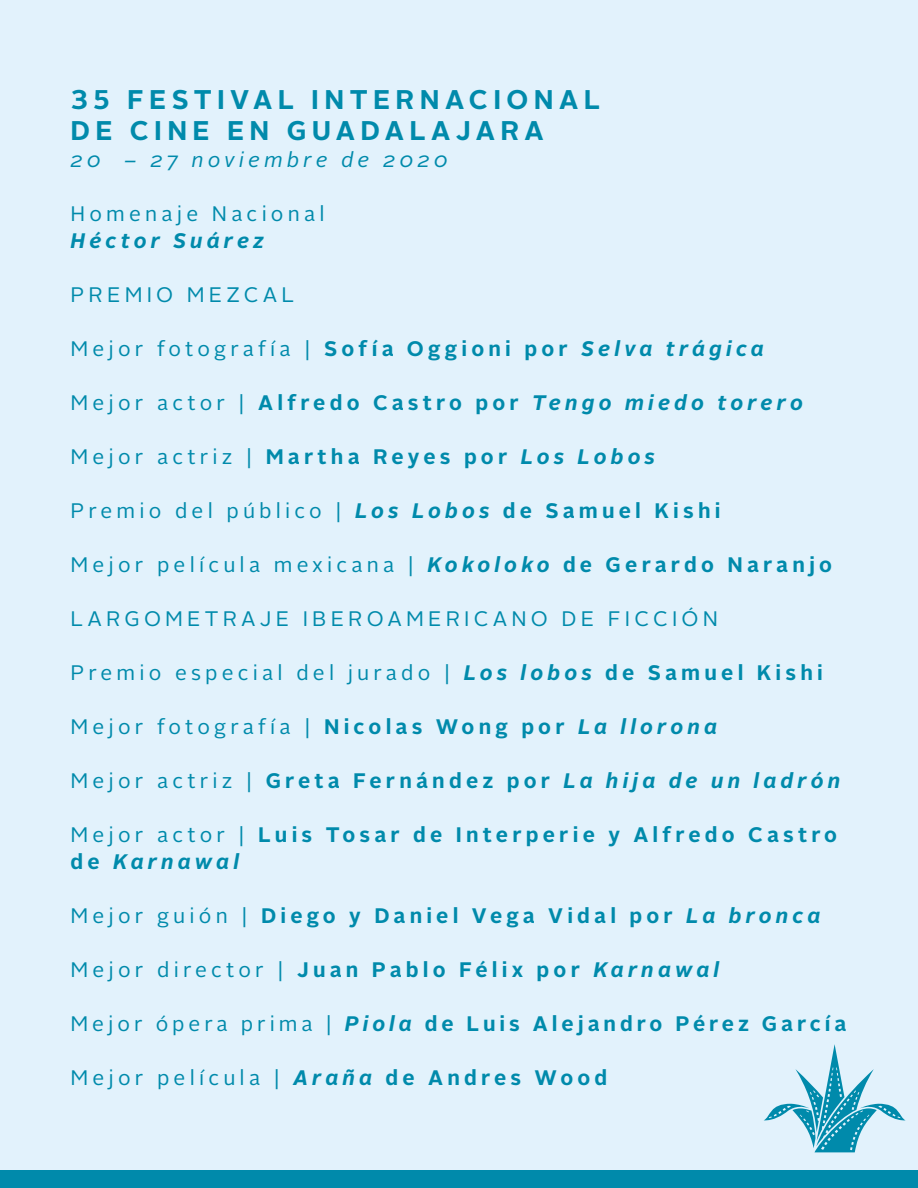
<style>
.page{position:relative;width:918px;height:1188px;background:#e2f2fc}
.page>*{position:absolute;margin:0;border:0;box-sizing:border-box;transform-origin:0 0}
.t1{font:700 27px/31.5px "Alright Sans";letter-spacing:.2em;color:#008aab}
.t2{font:700 21px/27px "Alright Sans";letter-spacing:.2em;color:#008aab}
.t3{font:21px "Alright Sans";letter-spacing:.2em;color:#008aab}
.t4{font:italic 21px "Alright Sans";letter-spacing:.2em;color:#008aab}
.t5{font:italic 700 21px "Alright Sans";letter-spacing:.2em;color:#008aab}
.s1{font-weight:700}
.s2{font-weight:700;font-style:italic}
.s3{font-weight:400}
.s4{font-style:italic}
</style>
<div class="page">
<svg style="left:764px;top:1044px;width:142px;height:108px"></svg>
<div style="left:0;top:1170px;width:918px;height:18px;background:#008aab"></div>
<p class="t1" style="left:71px;top:84px;width:531px">35 FESTIVAL INTERNACIONAL<br>DE CINE EN GUADALAJARA</p>
<p class="t4" style="left:71px;top:146px;width:379px">20 – 27 noviembre de 2020</p>
<p class="t3" style="left:71px;top:200px;width:256px">Homenaje Nacional</p>
<p class="t5" style="left:71px;top:226px;width:195px">Héctor Suárez</p>
<p class="t3" style="left:71px;top:281px;width:225px">PREMIO MEZCAL</p>
<p class="t3" style="left:71px;top:335px;width:695px">Mejor fotografía | <span class="s1">Sofía Oggioni por</span> <span class="s2">Selva trágica</span></p>
<p class="t2" style="left:71px;top:390px;width:734px"><span class="s3">Mejor actor |</span> Alfredo Castro por <span class="s4">Tengo miedo torero</span></p>
<p class="t2" style="left:71px;top:444px;width:586px"><span class="s3">Mejor actriz |</span> Martha Reyes por <span class="s4">Los Lobos</span></p>
<p class="t3" style="left:71px;top:497px;width:651px">Premio del público | <span class="s2">Los Lobos</span> <span class="s1">de Samuel Kishi</span></p>
<p class="t3" style="left:71px;top:551px;width:763px">Mejor película mexicana | <span class="s2">Kokoloko</span> <span class="s1">de Gerardo Naranjo</span></p>
<p class="t3" style="left:71px;top:605px;width:649px">LARGOMETRAJE IBEROAMERICANO DE FICCIÓN</p>
<p class="t3" style="left:71px;top:659px;width:754px">Premio especial del jurado | <span class="s2">Los lobos</span> <span class="s1">de Samuel Kishi</span></p>
<p class="t3" style="left:71px;top:713px;width:648px">Mejor fotografía | <span class="s1">Nicolas Wong por</span> <span class="s2">La llorona</span></p>
<p class="t2" style="left:71px;top:767px;width:771px"><span class="s3">Mejor actriz |</span> Greta Fernández por <span class="s4">La hija de un ladrón</span></p>
<p class="t2" style="left:71px;top:821px;width:768px"><span class="s3">Mejor actor |</span> Luis Tosar de Interperie y Alfredo Castro de <span class="s4">Karnawal</span></p>
<p class="t2" style="left:71px;top:902px;width:751px"><span class="s3">Mejor guión |</span> Diego y Daniel Vega Vidal por <span class="s4">La bronca</span></p>
<p class="t2" style="left:71px;top:956px;width:650px"><span class="s3">Mejor director |</span> Juan Pablo Félix por <span class="s4">Karnawal</span></p>
<p class="t2" style="left:71px;top:1010px;width:777px"><span class="s3">Mejor ópera prima |</span> <span class="s4">Piola</span> de Luis Alejandro Pérez García</p>
<p class="t3" style="left:71px;top:1064px;width:538px">Mejor película | <span class="s2">Araña</span> <span class="s1">de Andres Wood</span></p>
</div>
